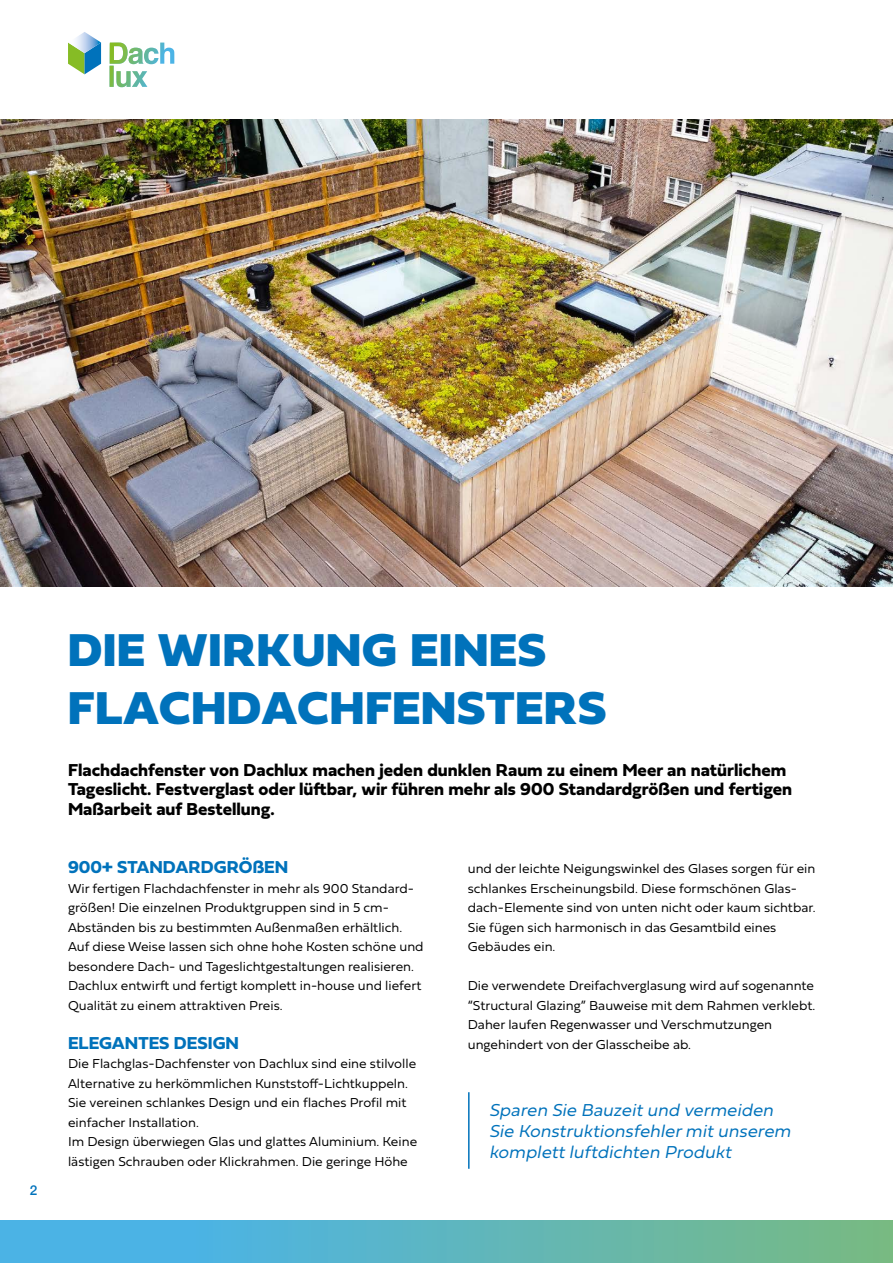
<style>
.page{position:relative;width:893px;height:1263px;background:#fff}
.page>*{position:absolute;margin:0;border:0;box-sizing:border-box;transform-origin:0 0}
.t1{font:48px/57.6px "Fieldwork Hum Black";letter-spacing:.02em;color:#0072bb}
.t2{font:700 18px/19.5px "Fieldwork Hum";color:#000}
.t3{font:italic 18px/21px "Fieldwork Hum Light";color:#0072bb}
.t4{font:700 18px "Fieldwork Hum";color:#0072bb}
.t5{font:13.5px/19.5px "Fieldwork Hum Light";color:#000}
.t6{font:500 13.5px "Helvetica Neue";color:#0072bb}
</style>
<div class="page">
<img style="left:0;top:119px;width:893px;height:468px">
<hr style="left:468px;top:1092px;width:2px;height:77px;background:#0072bb">
<svg style="left:110px;top:43px;width:64px;height:44px"></svg>
<svg style="left:68px;top:32px;width:33px;height:42px"></svg>
<img style="left:0;top:1220px;width:893px;height:43px">
<p class="t6" style="left:30px;top:1179px;width:9px">2</p>
<h1 class="t1" style="left:68px;top:616px;width:540px">DIE WIRKUNG EINES<br>FLACHDACHFENSTERS</h1>
<h2 class="t2" style="left:68px;top:759px;width:726px">Flachdachfenster von Dachlux machen jeden dunklen Raum zu einem Meer an natürlichem<br>Tageslicht. Festverglast oder lüftbar, wir führen mehr als 900 Standardgrößen und fertigen<br>Maßarbeit auf Bestellung.</h2>
<h2 class="t4" style="left:68px;top:853px;width:222px">900+ STANDARDGRÖßEN</h2>
<p class="t5" style="left:68px;top:878px;width:357px">Wir fertigen Flachdachfenster in mehr als 900 Standard&shy;größen! Die einzelnen Produktgruppen sind in 5 cm-Abständen bis zu bestimmten Außenmaßen erhältlich.<br>Auf diese Weise lassen sich ohne hohe Kosten schöne und besondere Dach- und Tageslichtgestaltungen realisieren.<br>Dachlux entwirft und fertigt komplett in-house und liefert Qualität zu einem attraktiven Preis.</p>
<h2 class="t4" style="left:68px;top:1028px;width:172px">ELEGANTES DESIGN</h2>
<p class="t5" style="left:68px;top:1053px;width:351px">Die Flachglas-Dachfenster von Dachlux sind eine stilvolle Alternative zu herkömmlichen Kunststoff-Lichtkuppeln.<br>Sie vereinen schlankes Design und ein flaches Profil mit einfacher Installation.<br>Im Design überwiegen Glas und glattes Aluminium. Keine lästigen Schrauben oder Klickrahmen. Die geringe Höhe</p>
<p class="t5" style="left:468px;top:858px;width:349px">und der leichte Neigungswinkel des Glases sorgen für ein schlankes Erscheinungsbild. Diese formschönen Glas&shy;dach-Elemente sind von unten nicht oder kaum sichtbar.<br>Sie fügen sich harmonisch in das Gesamtbild eines Gebäudes ein.</p>
<p class="t5" style="left:468px;top:975px;width:349px">Die verwendete Dreifachverglasung wird auf sogenannte “Structural Glazing” Bauweise mit dem Rahmen verklebt.<br>Daher laufen Regenwasser und Verschmutzungen ungehindert von der Glasscheibe ab.</p>
<h2 class="t3" style="left:489px;top:1098px;width:308px">Sparen Sie Bauzeitund vermeiden<br>Sie Konstruktionsfehlermitunserem komplettluftdichten Produkt</h2>
</div>
